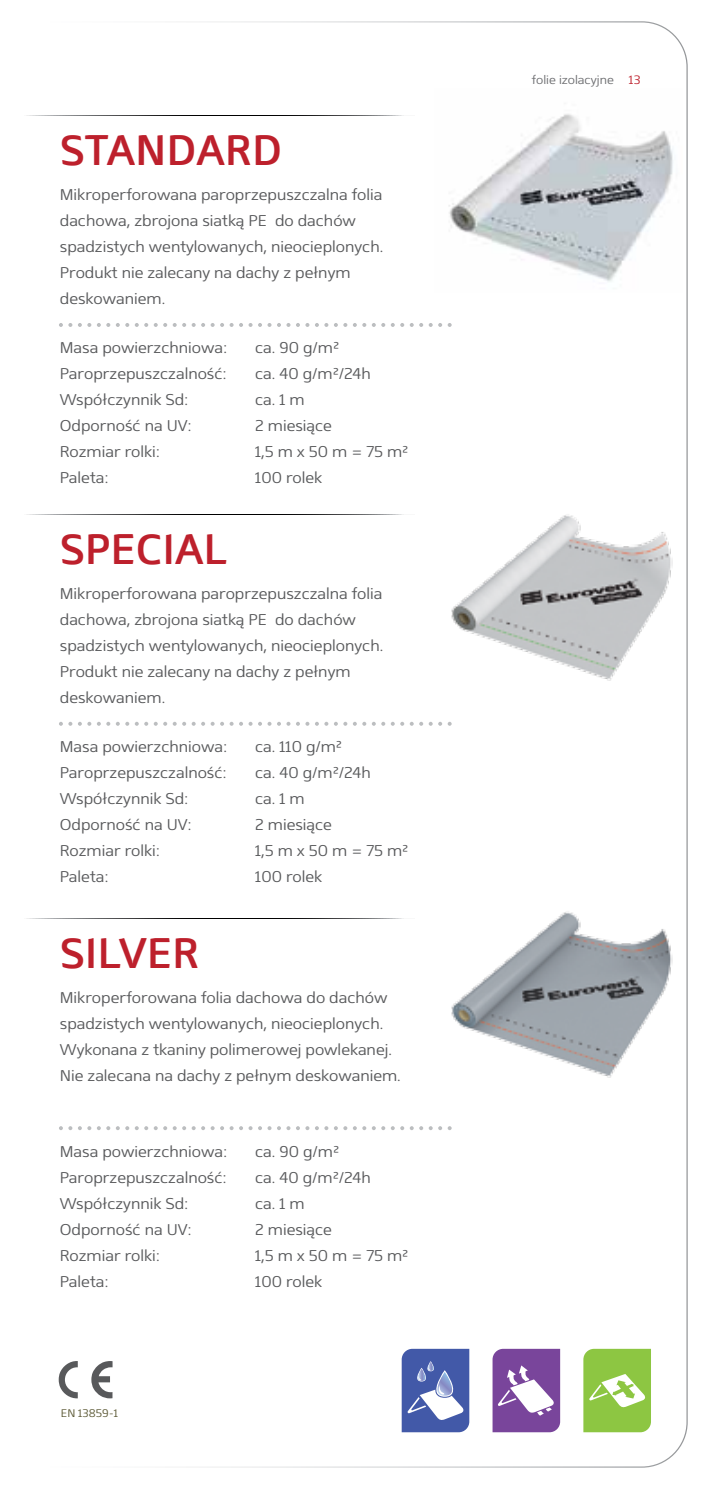
<style>
.page{position:relative;width:709px;height:1489px;background:#fff}
.page>*{position:absolute;margin:0;border:0;box-sizing:border-box;transform-origin:0 0}
.t1{font:600 42.5px "Mentone";color:#bd202c}
.t2{font:300 15.5px/26px "Mentone";color:#58595b}
.t3{font:300 12px "Mentone";color:#6d6e71}
.t4{font:300 11px "Mentone";color:#585531}
.s1{color:#bd202c}
</style>
<div class="page">
<svg style="left:26px;top:115px;width:378px;height:1px"></svg>
<svg style="left:59px;top:323px;width:13px;height:4px"></svg>
<svg style="left:78px;top:323px;width:13px;height:4px"></svg>
<svg style="left:97px;top:323px;width:13px;height:4px"></svg>
<svg style="left:116px;top:323px;width:13px;height:4px"></svg>
<svg style="left:135px;top:323px;width:13px;height:4px"></svg>
<svg style="left:154px;top:323px;width:13px;height:4px"></svg>
<svg style="left:173px;top:323px;width:13px;height:4px"></svg>
<svg style="left:192px;top:323px;width:13px;height:4px"></svg>
<svg style="left:211px;top:323px;width:22px;height:4px"></svg>
<svg style="left:239px;top:323px;width:13px;height:4px"></svg>
<svg style="left:258px;top:323px;width:13px;height:4px"></svg>
<svg style="left:277px;top:323px;width:13px;height:4px"></svg>
<svg style="left:296px;top:323px;width:13px;height:4px"></svg>
<svg style="left:315px;top:323px;width:13px;height:4px"></svg>
<svg style="left:334px;top:323px;width:13px;height:4px"></svg>
<svg style="left:353px;top:323px;width:13px;height:4px"></svg>
<svg style="left:372px;top:323px;width:13px;height:4px"></svg>
<svg style="left:391px;top:323px;width:13px;height:4px"></svg>
<svg style="left:410px;top:323px;width:13px;height:4px"></svg>
<svg style="left:429px;top:323px;width:3px;height:4px"></svg>
<svg style="left:438px;top:323px;width:13px;height:4px"></svg>
<svg style="left:26px;top:918px;width:378px;height:1px"></svg>
<svg style="left:59px;top:721px;width:13px;height:4px"></svg>
<svg style="left:78px;top:721px;width:13px;height:4px"></svg>
<svg style="left:97px;top:721px;width:13px;height:4px"></svg>
<svg style="left:116px;top:721px;width:13px;height:4px"></svg>
<svg style="left:135px;top:721px;width:13px;height:4px"></svg>
<svg style="left:154px;top:721px;width:13px;height:4px"></svg>
<svg style="left:173px;top:721px;width:13px;height:4px"></svg>
<svg style="left:192px;top:721px;width:13px;height:4px"></svg>
<svg style="left:211px;top:721px;width:22px;height:4px"></svg>
<svg style="left:239px;top:721px;width:13px;height:4px"></svg>
<svg style="left:258px;top:721px;width:13px;height:4px"></svg>
<svg style="left:277px;top:721px;width:13px;height:4px"></svg>
<svg style="left:296px;top:721px;width:13px;height:4px"></svg>
<svg style="left:315px;top:721px;width:13px;height:4px"></svg>
<svg style="left:334px;top:721px;width:13px;height:4px"></svg>
<svg style="left:353px;top:721px;width:13px;height:4px"></svg>
<svg style="left:372px;top:721px;width:13px;height:4px"></svg>
<svg style="left:391px;top:721px;width:13px;height:4px"></svg>
<svg style="left:410px;top:721px;width:13px;height:4px"></svg>
<svg style="left:438px;top:721px;width:13px;height:4px"></svg>
<svg style="left:59px;top:1126px;width:13px;height:4px"></svg>
<svg style="left:78px;top:1126px;width:13px;height:4px"></svg>
<svg style="left:97px;top:1126px;width:13px;height:4px"></svg>
<svg style="left:116px;top:1126px;width:13px;height:4px"></svg>
<svg style="left:135px;top:1126px;width:13px;height:4px"></svg>
<svg style="left:154px;top:1126px;width:13px;height:4px"></svg>
<svg style="left:173px;top:1126px;width:13px;height:4px"></svg>
<svg style="left:192px;top:1126px;width:13px;height:4px"></svg>
<svg style="left:211px;top:1126px;width:22px;height:4px"></svg>
<svg style="left:239px;top:1126px;width:13px;height:4px"></svg>
<svg style="left:258px;top:1126px;width:13px;height:4px"></svg>
<svg style="left:277px;top:1126px;width:13px;height:4px"></svg>
<svg style="left:296px;top:1126px;width:13px;height:4px"></svg>
<svg style="left:315px;top:1126px;width:13px;height:4px"></svg>
<svg style="left:334px;top:1126px;width:13px;height:4px"></svg>
<svg style="left:353px;top:1126px;width:13px;height:4px"></svg>
<svg style="left:372px;top:1126px;width:13px;height:4px"></svg>
<svg style="left:391px;top:1126px;width:13px;height:4px"></svg>
<svg style="left:410px;top:1126px;width:13px;height:4px"></svg>
<svg style="left:429px;top:1126px;width:3px;height:4px"></svg>
<svg style="left:438px;top:1126px;width:13px;height:4px"></svg>
<svg style="left:26px;top:514px;width:378px;height:1px"></svg>
<img style="left:451px;top:911px;width:222px;height:167px">
<img style="left:451px;top:514px;width:222px;height:167px">
<img style="left:449px;top:114px;width:224px;height:168px">
<svg style="left:583px;top:1348px;width:68px;height:84px;background:#9dce5d"></svg>
<svg style="left:492px;top:1348px;width:68px;height:84px"></svg>
<svg style="left:402px;top:1348px;width:67px;height:83px;background:#6779b9"></svg>
<svg style="left:59px;top:1361px;width:53px;height:37px"></svg>
<h1 class="t1" style="left:60px;top:124px;width:224px">STANDARD</h1>
<p class="t2" style="left:60px;top:181px;width:325px">Mikroperforowana paroprzepuszczalna folia dachowa, zbrojona siatką PE do dachów spadzistych wentylowanych, nieocieplonych.<br>Produkt nie zalecany na dachy z pełnym deskowaniem.</p>
<p class="t2" style="left:60px;top:335px;width:169px">Masa powierzchniowa:<br>Paroprzepuszczalność:<br>Współczynnik Sd:<br>Odporność na UV:<br>Rozmiar rolki:<br>Paleta:</p>
<p class="t2" style="left:255px;top:335px;width:155px">ca. 90 g/m²<br>ca. 40 g/m²/24h<br>ca. 1 m<br>2 miesiące<br>1,5 m x 50 m = 75 m²<br>100 rolek</p>
<h1 class="t1" style="left:60px;top:523px;width:168px">SPECIAL</h1>
<p class="t2" style="left:60px;top:580px;width:325px">Mikroperforowana paroprzepuszczalna folia dachowa, zbrojona siatką PE do dachów spadzistych wentylowanych, nieocieplonych.<br>Produkt nie zalecany na dachy z pełnym deskowaniem.</p>
<p class="t2" style="left:60px;top:733px;width:169px">Masa powierzchniowa:<br>Paroprzepuszczalność:<br>Współczynnik Sd:<br>Odporność na UV:<br>Rozmiar rolki:<br>Paleta:</p>
<p class="t2" style="left:255px;top:733px;width:155px">ca. 110 g/m²<br>ca. 40 g/m²/24h<br>ca. 1 m<br>2 miesiące<br>1,5 m x 50 m = 75 m²<br>100 rolek</p>
<h1 class="t1" style="left:60px;top:927px;width:141px">SILVER</h1>
<p class="t2" style="left:60px;top:984px;width:342px">Mikroperforowana folia dachowa do dachów spadzistych wentylowanych, nieocieplonych.<br>Wykonana z tkaniny polimerowej powlekanej.<br>Nie zalecana na dachy z pełnym deskowaniem.</p>
<p class="t2" style="left:60px;top:1137px;width:169px">Masa powierzchniowa:<br>Paroprzepuszczalność:<br>Współczynnik Sd:<br>Odporność na UV:<br>Rozmiar rolki:<br>Paleta:</p>
<p class="t2" style="left:255px;top:1137px;width:155px">ca. 90 g/m²<br>ca. 40 g/m²/24h<br>ca. 1 m<br>2 miesiące<br>1,5 m x 50 m = 75 m²<br>100 rolek</p>
<p class="t4" style="left:61px;top:1406px;width:59px">EN 13859-1</p>
<p class="t3" style="left:532px;top:73px;width:110px">folie izolacyjne <span class="s1">13</span></p>
</div>
